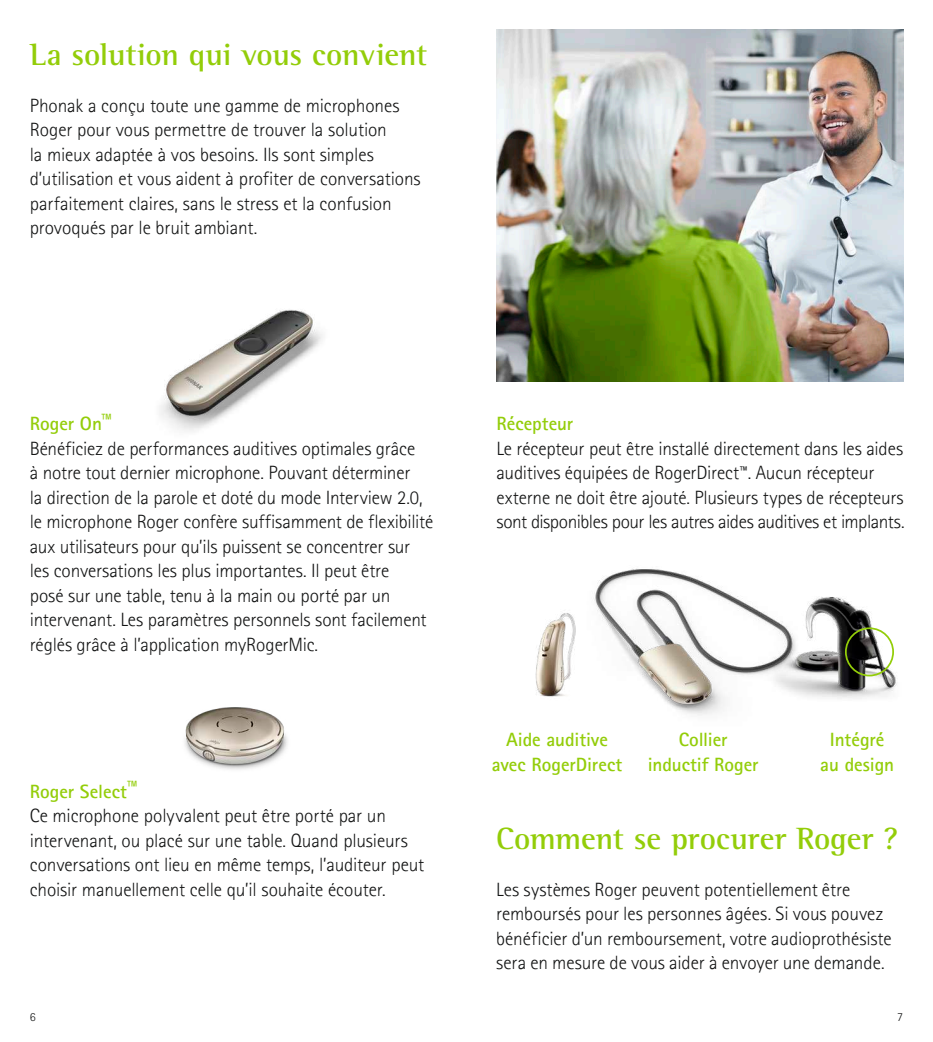
<style>
.page{position:relative;width:933px;height:1042px;background:#fff}
.page>*{position:absolute;margin:0;border:0;box-sizing:border-box;transform-origin:0 0}
.t1{font:700 31.5px "Rotis Semifor Phonak";letter-spacing:-.005em;color:#93cd09}
.t2{font:300 19.25px/24.5px "Rotis Sansfor Phonak";letter-spacing:-.01em;color:#131414}
.t3{font:700 19.25px/24.5px "Rotis Sansfor Phonak";letter-spacing:-.005em;color:#93cd09;text-align:center}
.t4{font:300 12.25px "Rotis Sans Serif Pro";color:#131414}
</style>
<div class="page">
<img style="left:535px;top:613px;width:41px;height:84px">
<img style="left:184px;top:707px;width:104px;height:63px">
<img style="left:160px;top:310px;width:163px;height:121px">
<img style="left:594px;top:568px;width:167px;height:148px">
<img style="left:496px;top:30px;width:407px;height:351px">
<img style="left:761px;top:597px;width:136px;height:102px">
<div style="left:845px;top:627px;width:49px;height:49px;border:2px solid #93cd09;border-radius:50%"></div>
<h1 class="t1" style="left:30px;top:35px;width:399px">La solution qui vous convient</h1>
<p class="t2" style="left:30px;top:93px;width:392px">Phonak a conçu toute une gamme de microphones Roger pour vous permettre de trouver la solution<br>la mieux adaptée à vos besoins. Ils sont simples d’utilisation et vous aident à profiter de conversations parfaitement claires, sans le stress et la confusion provoqués par le bruit ambiant.</p>
<p class="t3" style="left:30px;top:411px;width:85px">Roger On™</p>
<p class="t2" style="left:30px;top:436px;width:405px">Bénéficiez de performances auditives optimales grâce<br>à notre tout dernier microphone. Pouvant déterminer<br>la direction de la parole et doté du mode Interview 2.0, le microphone Roger confère suffisamment de flexibilité aux utilisateurs pour qu’ils puissent se concentrer sur les conversations les plus importantes. Il peut être<br>posé sur une table, tenu à la main ou porté par un intervenant. Les paramètres personnels sont facilement réglés grâce à l’application myRogerMic.</p>
<p class="t3" style="left:30px;top:779px;width:111px">Roger Select™</p>
<p class="t2" style="left:30px;top:805px;width:396px">Ce microphone polyvalent peut être porté par un intervenant, ou placé sur une table. Quand plusieurs conversations ont lieu en même temps, l’auditeur peut choisir manuellement celle qu’il souhaite écouter.</p>
<p class="t3" style="left:496px;top:411px;width:78px">Récepteur</p>
<p class="t2" style="left:496px;top:438px;width:409px">Le récepteur peut être installé directement dans les aides auditives équipées de RogerDirect<sup>™</sup>. Aucun récepteur externe ne doit être ajouté. Plusieurs types de récepteurs sont disponibles pour les autres aides auditives et implants.</p>
<p class="t3" style="left:491px;top:727px;width:132px">Aide auditive avec RogerDirect</p>
<p class="t3" style="left:647px;top:727px;width:112px">Collier inductif Roger</p>
<p class="t3" style="left:820px;top:727px;width:75px">Intégré au design</p>
<h1 class="t1" style="left:496px;top:819px;width:403px">Comment se procurer Roger ?</h1>
<p class="t2" style="left:496px;top:879px;width:397px">Les systèmes Roger peuvent potentiellement être remboursés pour les personnes âgées. Si vous pouvez bénéficier d’un remboursement, votre audioprothésiste sera en mesure de vous aider à envoyer une demande.</p>
<p class="t4" style="left:30px;top:1011px;width:7px">6</p>
<p class="t4" style="left:897px;top:1011px;width:7px">7</p>
</div>
